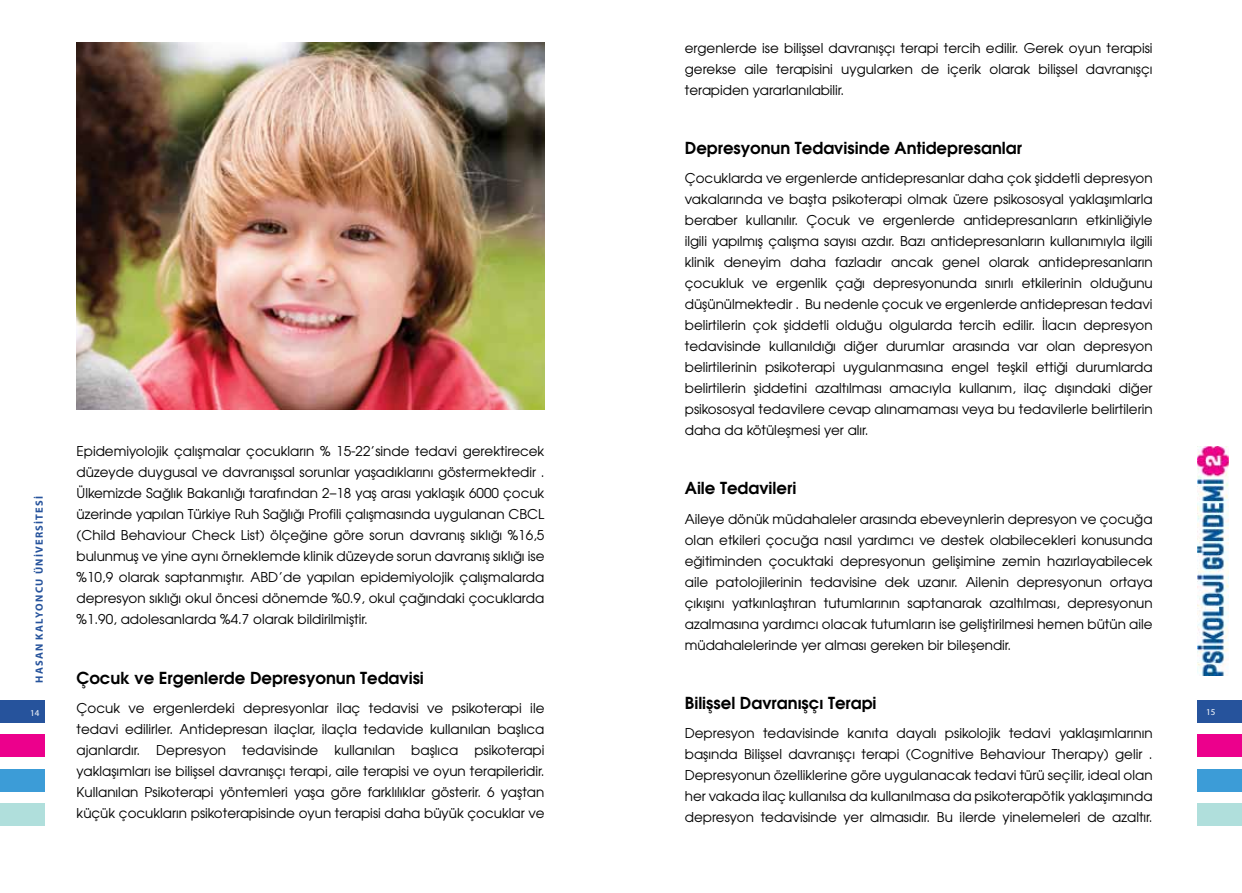
<style>
.page{position:relative;width:1242px;height:893px;background:#fff}
.page>*{position:absolute;margin:0;border:0;box-sizing:border-box;transform-origin:0 0}
.t1{font:16.5px "Avant Garde Bold Tr";color:#000}
.t2{font:13.5px/21px "Avant Garde Tr";color:#000;text-align:justify}
.t3{font:700 10.5px "Myriad Pro";letter-spacing:.12em;color:#26539c}
.t4{font:9px "Myriad Pro";color:#fff}
</style>
<div class="page">
<div style="left:0;top:700px;width:45px;height:23px;background:#26539c"></div>
<div style="left:0;top:735px;width:45px;height:22px;background:#ec008c"></div>
<div style="left:0;top:769px;width:45px;height:23px;background:#3c9cd7"></div>
<div style="left:0;top:804px;width:45px;height:22px;background:#b0dfdc"></div>
<div style="left:1197px;top:700px;width:45px;height:23px;background:#26539c"></div>
<div style="left:1197px;top:735px;width:45px;height:22px;background:#ec008c"></div>
<div style="left:1197px;top:769px;width:45px;height:23px;background:#3c9cd7"></div>
<div style="left:1197px;top:804px;width:45px;height:22px;background:#b0dfdc"></div>
<img style="left:1197px;top:447px;width:31px;height:229px">
<img style="left:77px;top:43px;width:467px;height:366px">
<p class="t3" style="left:32px;top:683px;width:189px;rotate:-90deg">HASAN KALYONCU ÜNİVERSİTESİ</p>
<p class="t4" style="left:30px;top:707px;width:11px">14</p>
<p class="t2" style="left:77px;top:441px;width:469px">Epidemiyolojik çalışmalar çocukların % 15-22’sinde tedavi gerektirecek düzeyde duygusal ve davranışsal sorunlar yaşadıklarını göstermektedir .<br>Ülkemizde Sağlık Bakanlığı tarafından 2–18 yaş arası yaklaşık 6000 çocuk üzerinde yapılan Türkiye Ruh Sağlığı Profili çalışmasında uygulanan CBCL (Child Behaviour Check List) ölçeğine göre sorun davranış sıklığı %16,5 bulunmuş ve yine aynı örneklemde klinik düzeyde sorun davranış sıklığı ise %10,9 olarak saptanmıştır. ABD’de yapılan epidemiyolojik çalışmalarda depresyon sıklığı okul öncesi dönemde %0.9, okul çağındaki çocuklarda %1.90, adolesanlarda %4.7 olarak bildirilmiştir.</p>
<p class="t1" style="left:77px;top:667px;width:349px">Çocuk ve Ergenlerde Depresyonun Tedavisi</p>
<p class="t2" style="left:77px;top:697px;width:469px">Çocuk ve ergenlerdeki depresyonlar ilaç tedavisi ve psikoterapi ile tedavi edilirler. Antidepresan ilaçlar, ilaçla tedavide kullanılan başlıca ajanlardır. Depresyon tedavisinde kullanılan başlıca psikoterapi yaklaşımları ise bilişsel davranışçı terapi, aile terapisi ve oyun terapileridir.<br>Kullanılan Psikoterapi yöntemleri yaşa göre farklılıklar gösterir. 6 yaştan küçük çocukların psikoterapisinde oyun terapisi daha büyük çocuklar ve</p>
<p class="t2" style="left:685px;top:37px;width:469px">ergenlerde ise bilişsel davranışçı terapi tercih edilir. Gerek oyun terapisi gerekse aile terapisini uygularken de içerik olarak bilişsel davranışçı terapiden yararlanılabilir.</p>
<p class="t1" style="left:685px;top:137px;width:339px">Depresyonun Tedavisinde Antidepresanlar</p>
<p class="t2" style="left:685px;top:167px;width:469px">Çocuklarda ve ergenlerde antidepresanlar daha çok şiddetli depresyon vakalarında ve başta psikoterapi olmak üzere psikososyal yaklaşımlarla beraber kullanılır. Çocuk ve ergenlerde antidepresanların etkinliğiyle ilgili yapılmış çalışma sayısı azdır. Bazı antidepresanların kullanımıyla ilgili klinik deneyim daha fazladır ancak genel olarak antidepresanların çocukluk ve ergenlik çağı depresyonunda sınırlı etkilerinin olduğunu düşünülmektedir . Bu nedenle çocuk ve ergenlerde antidepresan tedavi belirtilerin çok şiddetli olduğu olgularda tercih edilir. İlacın depresyon tedavisinde kullanıldığı diğer durumlar arasında var olan depresyon belirtilerinin psikoterapi uygulanmasına engel teşkil ettiği durumlarda belirtilerin şiddetini azaltılması amacıyla kullanım, ilaç dışındaki diğer psikososyal tedavilere cevap alınamaması veya bu tedavilerle belirtilerin daha da kötüleşmesi yer alır.</p>
<p class="t1" style="left:685px;top:477px;width:113px">Aile Tedavileri</p>
<p class="t2" style="left:685px;top:508px;width:469px">Aileye dönük müdahaleler arasında ebeveynlerin depresyon ve çocuğa olan etkileri çocuğa nasıl yardımcı ve destek olabilecekleri konusunda eğitiminden çocuktaki depresyonun gelişimine zemin hazırlayabilecek aile patolojilerinin tedavisine dek uzanır. Ailenin depresyonun ortaya çıkışını yatkınlaştıran tutumlarının saptanarak azaltılması, depresyonun azalmasına yardımcı olacak tutumların ise geliştirilmesi hemen bütün aile müdahalelerinde yer alması gereken bir bileşendir.</p>
<p class="t1" style="left:685px;top:692px;width:193px">Bilişsel Davranışçı Terapi</p>
<p class="t2" style="left:685px;top:722px;width:469px">Depresyon tedavisinde kanıta dayalı psikolojik tedavi yaklaşımlarının başında Bilişsel davranışçı terapi (Cognitive Behaviour Therapy) gelir .<br>Depresyonun özelliklerine göre uygulanacak tedavi türü seçilir, ideal olan her vakada ilaç kullanılsa da kullanılmasa da psikoterapötik yaklaşımında depresyon tedavisinde yer almasıdır. Bu ilerde yinelemeleri de azaltır.</p>
<p class="t4" style="left:1206px;top:706px;width:11px">15</p>
</div>
